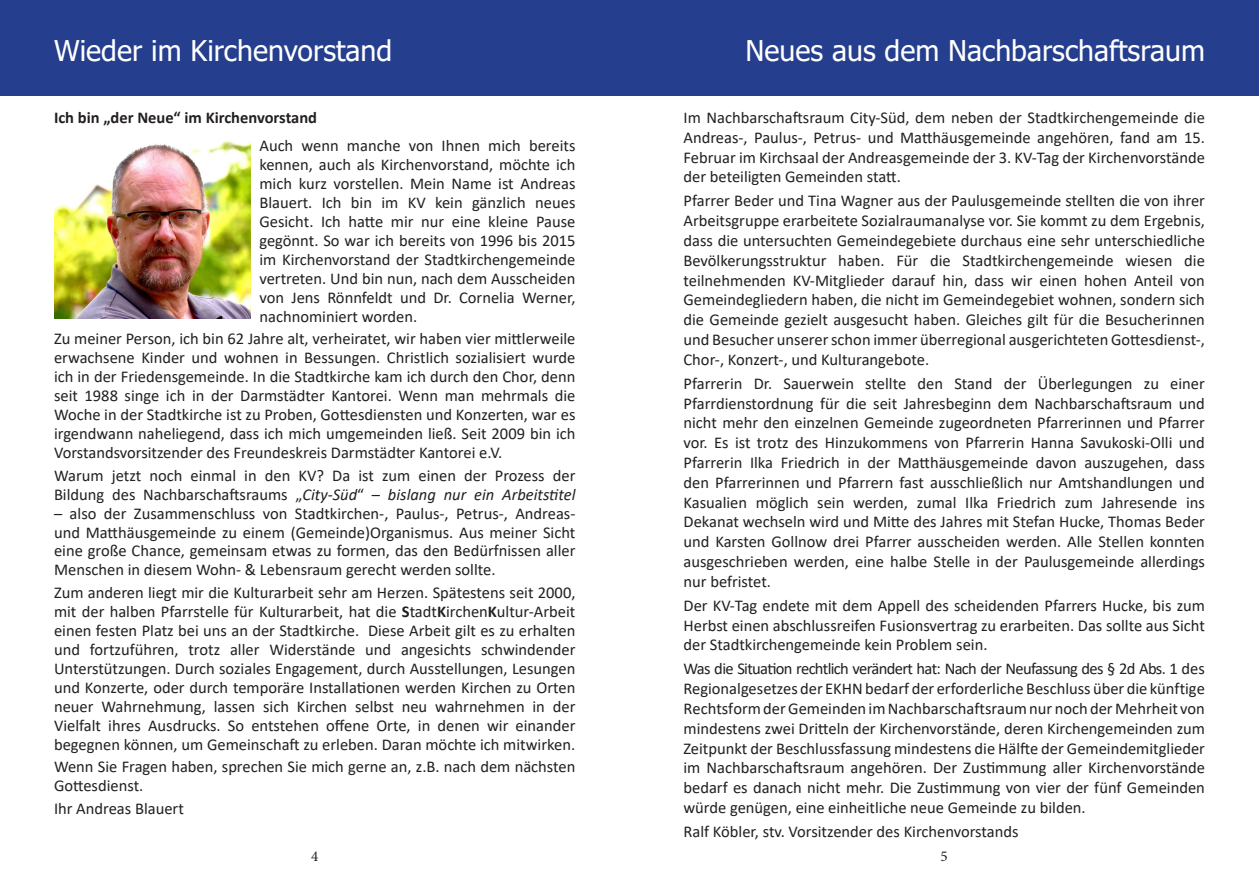
<style>
.page{position:relative;width:1259px;height:893px;background:#fff}
.page>*{position:absolute;margin:0;border:0;box-sizing:border-box;transform-origin:0 0}
.t1{font:28.5px "Tahoma";color:#fff}
.t2{font:16.5px/19.8px "Calibri";color:#231f20;text-align:justify}
.t3{font:700 16.5px "Calibri";color:#231f20}
.t4{font:15px "Minion Pro";color:#231f20}
.s1{font-style:italic}
.s2{font-weight:700}
</style>
<div class="page">
<div style="left:629px;top:0;width:630px;height:96px;background:#253f8e"></div>
<div style="left:0;top:0;width:629px;height:96px;background:#253f8e"></div>
<img style="left:54px;top:140px;width:197px;height:179px">
<p class="t1" style="left:54px;top:31px;width:340px">Wieder im Kirchenvorstand</p>
<p class="t3" style="left:54px;top:106px;width:265px">Ich bin „der Neue“ im Kirchenvorstand</p>
<p class="t2" style="left:259px;top:135px;width:317px;line-height:19px">Auch wenn manche von Ihnen mich bereits kennen, auch als Kirchenvorstand, möchte ich mich kurz vorstellen. Mein Name ist Andreas Blauert. Ich bin im KV kein gänzlich neues Gesicht. Ich hatte mir nur eine kleine Pause gegönnt. So war ich bereits von 1996 bis 2015 im Kirchenvorstand der Stadtkirchengemeinde vertreten. Und bin nun, nach dem Ausscheiden von Jens Rönnfeldt und Dr. Cornelia Werner, nachnominiert worden.</p>
<p class="t2" style="left:54px;top:329px;width:523px;line-height:18.9px">Zu meiner Person, ich bin 62 Jahre alt, verheiratet, wir haben vier mittlerweile erwachsene Kinder und wohnen in Bessungen. Christlich sozialisiert wurde ich in der Friedensgemeinde. In die Stadtkirche kam ich durch den Chor, denn seit 1988 singe ich in der Darmstädter Kantorei. Wenn man mehrmals die Woche in der Stadtkirche ist zu Proben, Gottesdiensten und Konzerten, war es irgendwann naheliegend, dass ich mich umgemeinden ließ. Seit 2009 bin ich Vorstandsvorsitzender des Freundeskreis Darmstädter Kantorei e.V.</p>
<p class="t2" style="left:54px;top:465px;width:523px;line-height:18.9px">Warum jetzt noch einmal in den KV? Da ist zum einen der Prozess der<br>Bildung des Nachbarschaftsraums „<span class="s1">City-Süd</span>“ – <span class="s1">bislang nur ein Arbeitstitel</span></p>
<p class="t2" style="left:54px;top:503px;width:523px;line-height:18.9px">– also der Zusammenschluss von Stadtkirchen-, Paulus-, Petrus-, Andreas&shy;und Matthäusgemeinde zu einem (Gemeinde)Organismus. Aus meiner Sicht eine große Chance, gemeinsam etwas zu formen, das den Bedürfnissen aller Menschen in diesem Wohn- &amp; Lebensraum gerecht werden sollte.</p>
<p class="t2" style="left:54px;top:582px;width:523px;line-height:19px">Zum anderen liegt mir die Kulturarbeit sehr am Herzen. Spätestens seit 2000, mit der halben Pfarrstelle für Kulturarbeit, hat die <span class="s2">S</span>tadt<span class="s2">K</span>irchen<span class="s2">K</span>ultur-Arbeit einen festen Platz bei uns an der Stadtkirche. Diese Arbeit gilt es zu erhalten und fortzuführen, trotz aller Widerstände und angesichts schwindender Unterstützungen. Durch soziales Engagement, durch Ausstellungen, Lesungen und Konzerte, oder durch temporäre Installationen werden Kirchen zu Orten neuer Wahrnehmung, lassen sich Kirchen selbst neu wahrnehmen in der Vielfalt ihres Ausdrucks. So entstehen offene Orte, in denen wir einander begegnen können, um Gemeinschaft zu erleben. Daran möchte ich mitwirken.</p>
<p class="t2" style="left:54px;top:757px;width:523px;line-height:19px">Wenn Sie Fragen haben, sprechen Sie mich gerne an, z.B. nach dem nächsten<br>Gottesdienst.</p>
<p class="t2" style="left:54px;top:798px;width:131px">Ihr Andreas Blauert</p>
<p class="t1" style="left:745px;top:31px;width:461px">Neues aus dem Nachbarschaftsraum</p>
<p class="t2" style="left:683px;top:107px;width:523px">Im Nachbarschaftsraum City-Süd, dem neben der Stadtkirchengemeinde die Andreas-, Paulus-, Petrus- und Matthäusgemeinde angehören, fand am 15.<br>Februar im Kirchsaal der Andreasgemeinde der 3. KV-Tag der Kirchenvorstände der beteiligten Gemeinden statt.</p>
<p class="t2" style="left:683px;top:191px;width:523px">Pfarrer Beder und Tina Wagner aus der Paulusgemeinde stellten die von ihrer Arbeitsgruppe erarbeitete Sozialraumanalyse vor. Sie kommt zu dem Ergebnis, dass die untersuchten Gemeindegebiete durchaus eine sehr unterschiedliche Bevölkerungsstruktur haben. Für die Stadtkirchengemeinde wiesen die teilnehmenden KV-Mitglieder darauf hin, dass wir einen hohen Anteil von Gemeindegliedern haben, die nicht im Gemeindegebiet wohnen, sondern sich die Gemeinde gezielt ausgesucht haben. Gleiches gilt für die Besucherinnen und Besucher unserer schon immer überregional ausgerichteten Gottesdienst-, Chor-, Konzert-, und Kulturangebote.</p>
<p class="t2" style="left:683px;top:373px;width:523px">Pfarrerin Dr. Sauerwein stellte den Stand der Überlegungen zu einer Pfarrdienstordnung für die seit Jahresbeginn dem Nachbarschaftsraum und nicht mehr den einzelnen Gemeinde zugeordneten Pfarrerinnen und Pfarrer vor. Es ist trotz des Hinzukommens von Pfarrerin Hanna Savukoski-Olli und Pfarrerin Ilka Friedrich in der Matthäusgemeinde davon auszugehen, dass den Pfarrerinnen und Pfarrern fast ausschließlich nur Amtshandlungen und Kasualien möglich sein werden, zumal Ilka Friedrich zum Jahresende ins Dekanat wechseln wird und Mitte des Jahres mit Stefan Hucke, Thomas Beder und Karsten Gollnow drei Pfarrer ausscheiden werden. Alle Stellen konnten ausgeschrieben werden, eine halbe Stelle in der Paulusgemeinde allerdings nur befristet.</p>
<p class="t2" style="left:683px;top:595px;width:523px">Der KV-Tag endete mit dem Appell des scheidenden Pfarrers Hucke, bis zum Herbst einen abschlussreifen Fusionsvertrag zu erarbeiten. Das sollte aus Sicht der Stadtkirchengemeinde kein Problem sein.</p>
<p class="t2" style="left:683px;top:659px;width:523px">Was die Situation rechtlich verändert hat: Nach der Neufassung des § 2d Abs. 1 des Regionalgesetzes der EKHN bedarf der erforderliche Beschluss über die künftige Rechtsform der Gemeinden im Nachbarschaftsraum nur noch der Mehrheit von mindestens zwei Dritteln der Kirchenvorstände, deren Kirchengemeinden zum Zeitpunkt der Beschlussfassung mindestens die Hälfte der Gemeindemitglieder im Nachbarschaftsraum angehören. Der Zustimmung aller Kirchenvorstände bedarf es danach nicht mehr. Die Zustimmung von vier der fünf Gemeinden würde genügen, eine einheitliche neue Gemeinde zu bilden.</p>
<p class="t2" style="left:683px;top:821px;width:336px">Ralf Köbler, stv. Vorsitzender des Kirchenvorstands</p>
<p class="t4" style="left:311px;top:846px;width:9px">4</p>
<p class="t4" style="left:940px;top:846px;width:9px">5</p>
</div>
